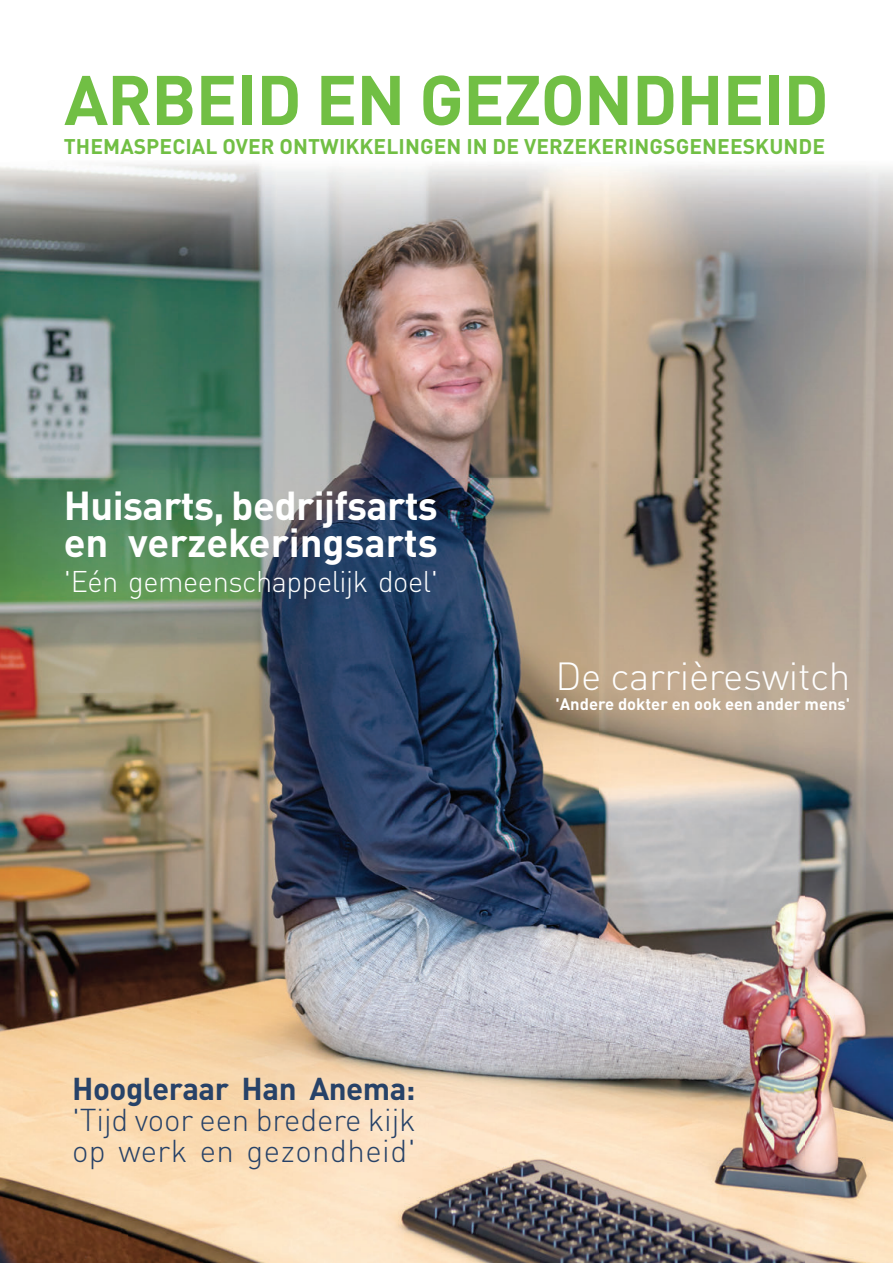
<style>
.page{position:relative;width:893px;height:1263px;background:#fff}
.page>*{position:absolute;margin:0;border:0;box-sizing:border-box;transform-origin:0 0}
.t1{font:700 69px "DINOT";letter-spacing:-.015em;color:#71bf44}
.t2{font:700 39.9px/36.9px "DINOT";letter-spacing:-.015em;color:#fff}
.t3{font:300 38.7px "DINOT";letter-spacing:-.01em;color:#fff}
.t4{font:300 31.2px/31.2px "DINOT";letter-spacing:-.005em;color:#274268}
.t5{font:700 31.2px "DINOT";letter-spacing:-.015em;color:#274268}
.t6{font:300 29.55px "DINOT";letter-spacing:-.015em;color:#fff}
.t7{font:700 21px "DINOT";letter-spacing:.005em;color:#71bf44}
.t8{font:700 16.5px "DINOT";color:#fff}
</style>
<div class="page">
<img style="left:0;top:164px;width:893px;height:1099px">
<h1 class="t1" style="left:64px;top:55px;width:766px">ARBEID EN GEZONDHEID</h1>
<p class="t7" style="left:64px;top:133px;width:763px">THEMASPECIAL OVER ONTWIKKELINGEN IN DE VERZEKERINGSGENEESKUNDE</p>
<h2 class="t2" style="left:64px;top:485px;width:376px">Huisarts, bedrijfsarts en verzekeringsarts</h2>
<h3 class="t6" style="left:64px;top:563px;width:376px">'Eén gemeenschappelijk doel'</h3>
<h3 class="t3" style="left:555px;top:652px;width:296px">De carrièreswitch</h3>
<p class="t8" style="left:555px;top:693px;width:296px">'Andere dokter en ook een ander mens'</p>
<h3 class="t5" style="left:72px;top:1068px;width:345px">Hoogleraar Han Anema:</h3>
<h3 class="t4" style="left:72px;top:1104px;width:345px">'Tijd voor een bredere kijk op werk en gezondheid'</h3>
</div>
